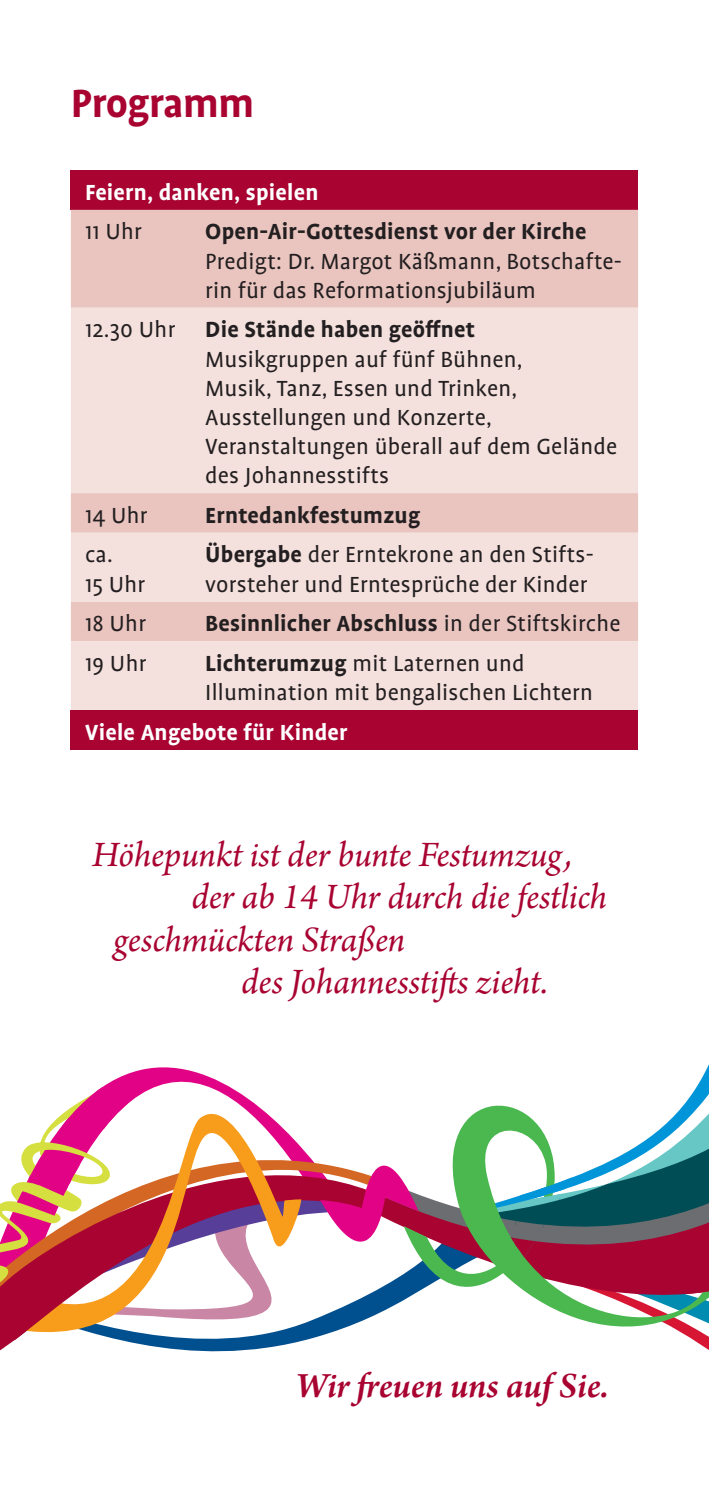
<style>
.page{position:relative;width:709px;height:1489px;background:#fff}
.page>*{position:absolute;margin:0;border:0;box-sizing:border-box;transform-origin:0 0}
.t1{font:700 45px "EJS Profile Pro";letter-spacing:-.01em;color:#a80331}
.t2{font:italic 37.5px "Arno Pro";letter-spacing:-.005em;color:#a80331}
.t3{font:italic 600 37.5px "Arno Pro";color:#a80331}
.t4{font:25px/29px "EJS Profile Pro";letter-spacing:.01em;color:#231f20}
.t5{font:700 25px "EJS Profile Pro";letter-spacing:.01em;color:#231f20}
.t6{font:700 25px "EJS Profile Pro";letter-spacing:.01em;color:#fff}
.s1{font-weight:700}
.s2{font-weight:400}
</style>
<div class="page">
<div style="left:71px;top:170px;width:567px;height:40px;background:#a80331"></div>
<div style="left:71px;top:210px;width:567px;height:98px;background:#eac5c0"></div>
<svg style="left:71px;top:308px;width:567px;height:402px;background:#f2dad7"></svg>
<div style="left:71px;top:710px;width:567px;height:39px;background:#a80331"></div>
<svg style="left:0;top:1065px;width:709px;height:287px"></svg>
<h1 class="t1" style="left:71px;top:76px;width:185px">Programm</h1>
<p class="t6" style="left:85px;top:177px;width:235px">Feiern, danken, spielen</p>
<p class="t4" style="left:85px;top:218px;width:58px">11 Uhr</p>
<p class="t5" style="left:205px;top:217px;width:383px">Open-Air-Gottesdienst vor der Kirche</p>
<p class="t4" style="left:205px;top:247px;width:418px">Predigt: Dr. Margot Käßmann, Botschafte&shy;rin für das Reformationsjubiläum</p>
<p class="t4" style="left:205px;top:316px;width:413px;text-indent:-120px">12.30 Uhr <span class="s1">Die Stände haben geöffnet<br></span>Musikgruppen auf fünf Bühnen,<br>Musik, Tanz, Essen und Trinken,<br>Ausstellungen und Konzerte,<br>Veranstaltungen überall auf dem Gelände des Johannesstifts</p>
<p class="t4" style="left:85px;top:501px;width:64px">14 Uhr</p>
<p class="t5" style="left:205px;top:500px;width:217px">Erntedankfestumzug</p>
<p class="t4" style="left:85px;top:541px;width:62px">ca.<br>15 Uhr</p>
<p class="t4" style="left:205px;top:541px;width:390px"><span class="s1">Übergabe</span> der Erntekrone an den Stifts&shy;vorsteher und Erntesprüche der Kinder</p>
<p class="t4" style="left:85px;top:610px;width:62px">18 Uhr</p>
<p class="t5" style="left:205px;top:608px;width:417px">Besinnlicher Abschluss <span class="s2">in der Stiftskirche</span></p>
<p class="t4" style="left:85px;top:649px;width:63px">19 Uhr</p>
<p class="t4" style="left:205px;top:649px;width:389px"><span class="s1">Lichterumzug</span> mit Laternen und<br>Illumination mit bengalischen Lichtern</p>
<p class="t6" style="left:85px;top:717px;width:264px">Viele Angebote für Kinder</p>
<h2 class="t2" style="left:92px;top:832px;width:481px">Höhepunkt ist der bunte Festumzug,</h2>
<h2 class="t2" style="left:191px;top:875px;width:417px">der ab 14 Uhr durch die festlich</h2>
<h2 class="t2" style="left:113px;top:917px;width:293px">geschmückten Straßen</h2>
<h2 class="t2" style="left:241px;top:960px;width:308px">des Johannesstifts zieht.</h2>
<h2 class="t3" style="left:296px;top:1364px;width:314px">Wir freuen uns auf Sie.</h2>
</div>
